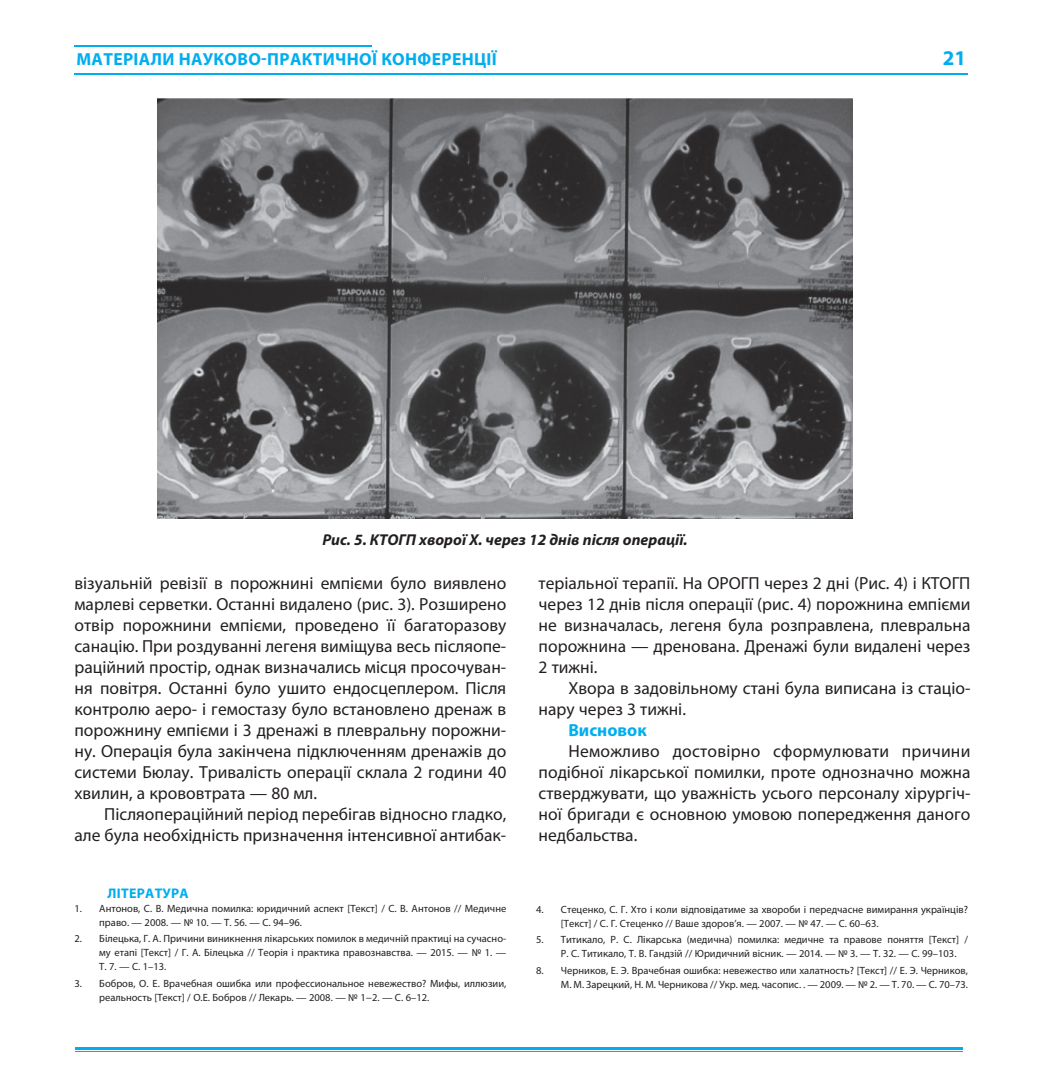
<style>
.page{position:relative;width:1042px;height:1080px;background:#fff}
.page>*{position:absolute;margin:0;border:0;box-sizing:border-box;transform-origin:0 0}
.t1{font:700 21px "Myriad Pro";color:#00aeef}
.t2{font:17.5px/21px "Myriad Pro";color:#231f20;text-align:justify}
.t3{font:700 17.5px "Myriad Pro";letter-spacing:.02em;color:#00aeef}
.t4{font:700 17.5px "Myriad Pro";color:#00aeef}
.t5{font:italic 700 15.75px "Myriad Pro";color:#231f20}
.t6{font:700 14px "Myriad Pro";letter-spacing:.02em;color:#00aeef}
.t7{font:10.5px/14px "Myriad Pro";color:#231f20}
</style>
<div class="page">
<hr style="left:74px;top:74px;width:893px;height:1px;background:#00aeef">
<hr style="left:74px;top:45px;width:298px;height:2px;background:#00aeef">
<img style="left:157px;top:99px;width:695px;height:419px">
<hr style="left:75px;top:1047px;width:887px;height:2px;background:#00aeef">
<hr style="left:75px;top:1051px;width:887px;height:1px;background:#00aeef">
<p class="t3" style="left:76px;top:53px;width:422px">МАТЕРІАЛИ НАУКОВО-ПРАКТИЧНОЇ КОНФЕРЕНЦІЇ</p>
<p class="t1" style="left:942px;top:50px;width:25px">21</p>
<p class="t5" style="left:322px;top:534px;width:367px">Рис. 5. КТОГП хворої Х. через 12 днів після операції.</p>
<p class="t2" style="left:74px;top:574px;width:433px">візуальній ревізії в порожнині емпієми було виявлено марлеві серветки. Останні видалено (рис. 3). Розширено отвір порожнини емпієми, проведено її багаторазову санацію. При роздуванні легеня виміщува весь післяопе&shy;раційний простір, однак визначались місця просочуван&shy;ня повітря. Останні було ушито ендосцеплером. Після контролю аеро- і гемостазу було встановлено дренаж в порожнину емпієми і 3 дренажі в плевральну порожни&shy;ну. Операція була закінчена підключенням дренажів до системи Бюлау. Тривалість операції склала 2 години 40 хвилин, а крововтрата — 80 мл.</p>
<p class="t2" style="left:74px;top:805px;width:433px;text-align:right">Післяопераційний період перебігав відносно гладко, але була необхідність призначення інтенсивної антибак-</p>
<p class="t6" style="left:107px;top:888px;width:83px">ЛІТЕРАТУРА</p>
<p class="t7" style="left:99px;top:902px;width:408px;text-indent:-25px">1. Антонов, С. В. Медична помилка: юридичний аспект [Текст] / С. В. Антонов // Медичне право. — 2008. — № 10. — Т. 56. — С. 94–96.</p>
<p class="t7" style="left:99px;top:933px;width:408px;text-align:justify;text-indent:-25px">2. Білецька, Г. А. Причини виникнення лікарських помилок в медичній практиці на сучасно&shy;му етапі [Текст] / Г. А. Білецька // Теорія і практика правознавства. — 2015. — № 1. — Т. 7. — С. 1–13.</p>
<p class="t7" style="left:99px;top:977px;width:408px;text-indent:-25px">3. Бобров, О. Е. Врачебная ошибка или профессиональное невежество? Мифы, иллюзии, реальность [Текст] / О.Е. Бобров // Лекарь. — 2008. — № 1−2. — С. 6–12.</p>
<p class="t2" style="left:538px;top:574px;width:433px">теріальної терапії. На ОРОГП через 2 дні (Рис. 4) і КТОГП через 12 днів після операції (рис. 4) порожнина емпієми не визначалась, легеня була розправлена, плевральна порожнина — дренована. Дренажі були видалені через 2 тижні.</p>
<p class="t2" style="left:538px;top:679px;width:433px;text-indent:30px">Хвора в задовільному стані була виписана із стаціо&shy;нару через 3 тижні.</p>
<p class="t4" style="left:568px;top:723px;width:80px">Висновок</p>
<p class="t2" style="left:538px;top:742px;width:433px;text-indent:30px">Неможливо достовірно сформулювати причини подібної лікарської помилки, проте однозначно можна стверджувати, що уважність усього персоналу хірургіч&shy;ної бригади є основною умовою попередження даного недбальства.</p>
<p class="t7" style="left:561px;top:903px;width:408px;text-indent:-25px">4. Стеценко, С. Г. Хто і коли відповідатиме за хвороби і передчасне вимирання українців? [Текст] / С. Г. Стеценко // Ваше здоров’я. — 2007. — № 47. — С. 60–63.</p>
<p class="t7" style="left:561px;top:934px;width:408px;text-indent:-25px">5. Титикало, Р. С. Лікарська (медична) помилка: медичне та правове поняття [Текст] /<br>Р. С. Титикало, Т. В. Гандзій // Юридичний вісник. — 2014. — № 3. — Т. 32. — С. 99–103.</p>
<p class="t7" style="left:536px;top:964px;width:433px;text-align:right">8. Черников, Е. Э. Врачебная ошибка: невежество или халатность? [Текст] // Е. Э. Черников,<br>М. М. Зарецкий, Н. М. Черникова // Укр. мед. часопис. . — 2009. — № 2. — Т. 70. — С. 70–73.</p>
</div>
